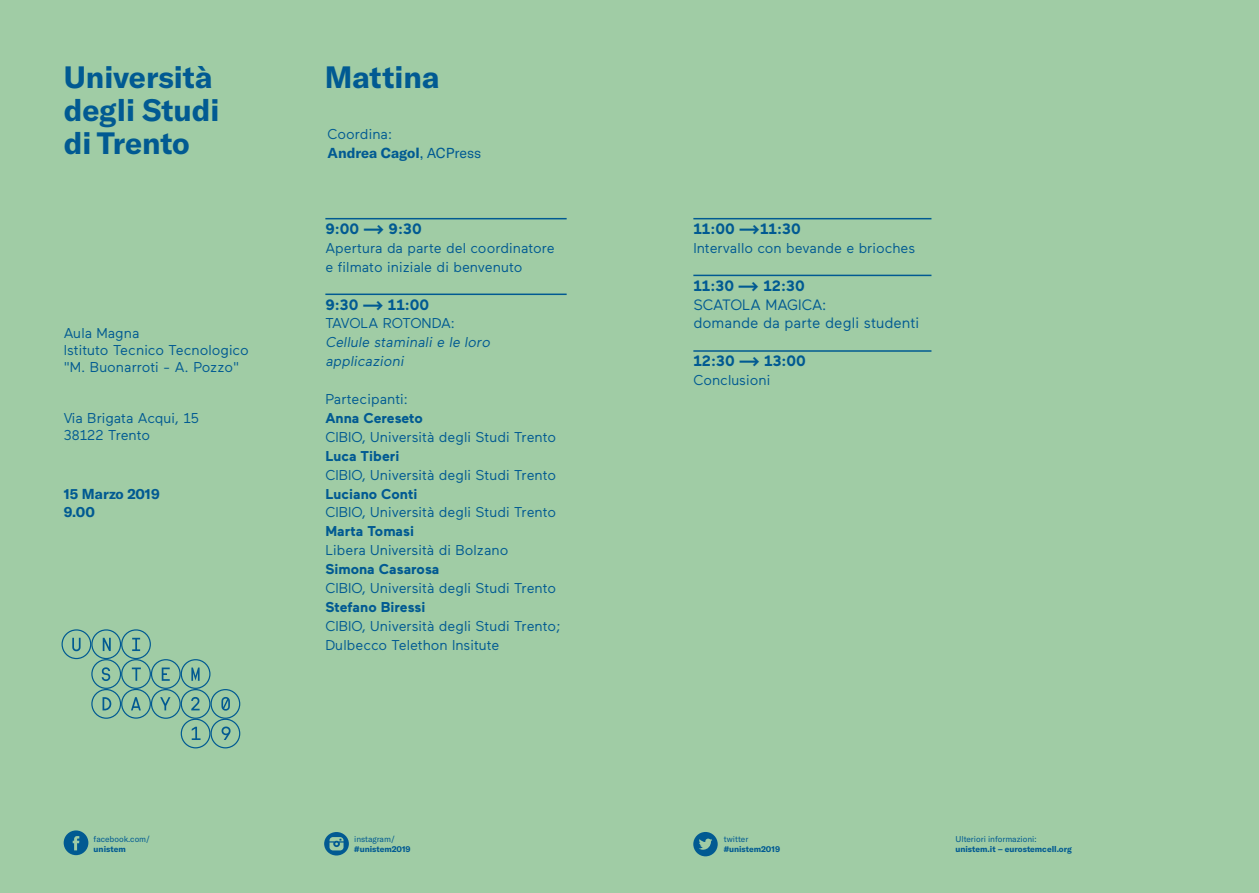
<style>
.page{position:relative;width:1259px;height:893px;background:#a0cca5}
.page>*{position:absolute;margin:0;border:0;box-sizing:border-box;transform-origin:0 0}
.t1{font:700 30.45px/33px "GT America";color:#015a92}
.t2{font:700 15px "Maax";color:#015a92}
.t3{font:15px/18.9px "Maax";color:#015a92}
.t4{font:14.25px/17.1px "Maax";color:#015a92}
.t5{font:700 14.25px "Maax";color:#015a92}
.t6{font:italic 14.25px/18.9px "Maax";color:#015a92}
.t7{font:700 14.25px/18.9px "GT America";color:#015a92}
.t8{font:14.25px "Maax";letter-spacing:-.03em;color:#015a92}
.t9{font:700 8.25px "GT America";color:#015a92}
.t10{font:8.25px "GT America";color:#015a92}
.s1{font-weight:400}
</style>
<div class="page">
<svg style="left:693px;top:832px;width:24px;height:24px"></svg>
<svg style="left:64px;top:830px;width:24px;height:25px"></svg>
<svg style="left:324px;top:832px;width:25px;height:23px"></svg>
<svg style="left:62px;top:629px;width:178px;height:119px"></svg>
<hr style="left:325px;top:218px;width:241px;height:1px;background:#015a92">
<hr style="left:325px;top:294px;width:241px;height:1px;background:#015a92">
<hr style="left:693px;top:218px;width:238px;height:1px;background:#015a92">
<hr style="left:693px;top:275px;width:238px;height:1px;background:#015a92">
<hr style="left:693px;top:350px;width:238px;height:2px;background:#015a92">
<h1 class="t1" style="left:64px;top:60px;width:150px">Università</h1>
<h1 class="t1" style="left:325px;top:60px;width:116px">Mattina</h1>
<h1 class="t1" style="left:64px;top:93px;width:157px">degli Studi di Trento</h1>
<p class="t4" style="left:327px;top:126px;width:66px">Coordina:</p>
<p class="t7" style="left:327px;top:144px;width:155px">Andrea Cagol<span class="s1">, ACPress</span></p>
<p class="t4" style="left:64px;top:324px;width:186px">Aula Magna<br>Istituto Tecnico Tecnologico "M. Buonarroti - A. Pozzo"</p>
<p class="t4" style="left:64px;top:410px;width:136px">Via Brigata Acqui, 15<br>38122 Trento</p>
<p class="t7" style="left:64px;top:484px;width:97px">15 Marzo 2019<br>9.00</p>
<p class="t10" style="left:94px;top:834px;width:58px">facebook.com/</p>
<p class="t9" style="left:94px;top:844px;width:34px">unistem</p>
<p class="t2" style="left:325px;top:221px;width:98px">9:00 ---&gt; 9:30</p>
<p class="t4" style="left:325px;top:239px;width:231px;line-height:18.9px">Apertura da parte del coordinatore e filmato iniziale di benvenuto</p>
<p class="t2" style="left:325px;top:296px;width:105px">9:30 ---&gt; 11:00</p>
<p class="t8" style="left:325px;top:316px;width:131px">TAVOLA ROTONDA:</p>
<p class="t6" style="left:325px;top:333px;width:169px">Cellule staminali e le loro applicazioni</p>
<p class="t4" style="left:325px;top:391px;width:84px">Partecipanti:</p>
<p class="t5" style="left:325px;top:410px;width:99px">Anna Cereseto</p>
<p class="t4" style="left:325px;top:428px;width:232px">CIBIO, Università degli Studi Trento</p>
<p class="t5" style="left:325px;top:448px;width:75px">Luca Tiberi</p>
<p class="t4" style="left:325px;top:466px;width:232px">CIBIO, Università degli Studi Trento</p>
<p class="t5" style="left:325px;top:486px;width:93px">Luciano Conti</p>
<p class="t4" style="left:325px;top:504px;width:232px">CIBIO, Università degli Studi Trento</p>
<p class="t5" style="left:325px;top:524px;width:90px">Marta Tomasi</p>
<p class="t4" style="left:325px;top:542px;width:185px">Libera Università di Bolzano</p>
<p class="t5" style="left:325px;top:561px;width:116px">Simona Casarosa</p>
<p class="t4" style="left:325px;top:580px;width:232px">CIBIO, Università degli Studi Trento</p>
<p class="t5" style="left:325px;top:599px;width:102px">Stefano Biressi</p>
<p class="t4" style="left:325px;top:617px;width:236px;line-height:18.9px">CIBIO, Università degli Studi Trento;<br>Dulbecco Telethon Insitute</p>
<p class="t10" style="left:354px;top:834px;width:42px">instagram/</p>
<p class="t9" style="left:354px;top:843px;width:58px">#unistem2019</p>
<p class="t2" style="left:693px;top:221px;width:109px">11:00 ---&gt;11:30</p>
<p class="t4" style="left:693px;top:239px;width:223px">Intervallo con bevande e brioches</p>
<p class="t2" style="left:693px;top:277px;width:113px">11:30 ---&gt; 12:30</p>
<p class="t3" style="left:693px;top:295px;width:227px">SCATOLA MAGICA:<br>domande da parte degli studenti</p>
<p class="t2" style="left:693px;top:353px;width:114px">12:30 ---&gt; 13:00</p>
<p class="t4" style="left:693px;top:372px;width:78px">Conclusioni</p>
<p class="t10" style="left:723px;top:834px;width:26px">twitter</p>
<p class="t9" style="left:723px;top:844px;width:58px">#unistem2019</p>
<p class="t10" style="left:955px;top:834px;width:83px">Ulteriori informazioni:</p>
<p class="t9" style="left:955px;top:844px;width:118px">unistem.it – eurostemcell.org</p>
</div>
